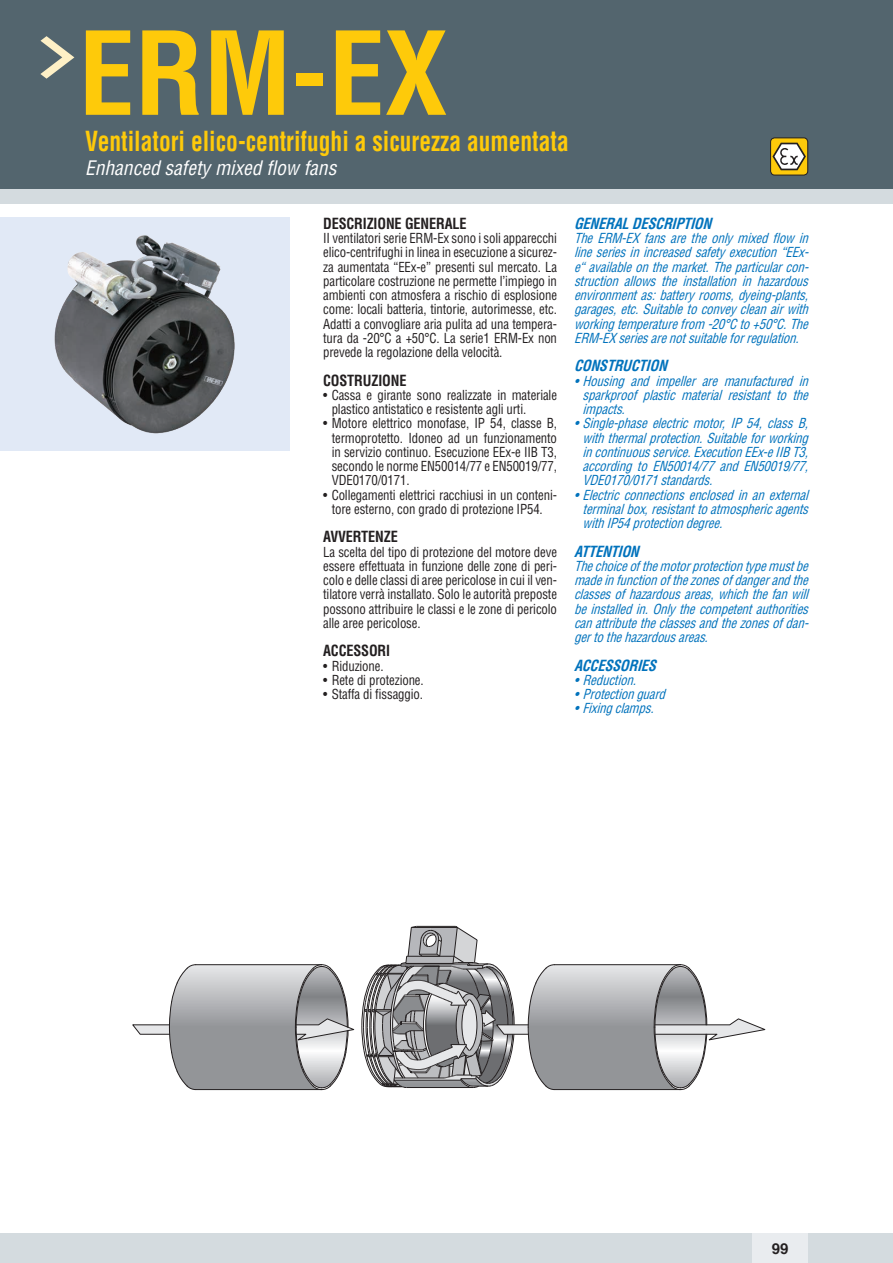
<style>
.page{position:relative;width:893px;height:1263px;background:#fff}
.page>*{position:absolute;margin:0;border:0;box-sizing:border-box;transform-origin:0 0}
.t1{font:700 condensed 112.5px "Helvetica";color:#feca0a}
.t2{font:700 condensed 27px "Helvetica";color:#feca0a;scale:.87 1}
.t3{font:italic condensed 19.5px "Helvetica LT Std";color:#fff}
.t4{font:italic 700 condensed 15px "Helvetica";color:#0072bc;scale:.95 1}
.t5{font:700 condensed 15px "Helvetica";letter-spacing:-.01em;color:#231f20;scale:.95 1}
.t6{font:700 15px "Helvetica";color:#231f20}
.t7{font:condensed 13.5px/14.2px "Helvetica";letter-spacing:-.01em;color:#231f20;text-align:justify;scale:.95 1}
.t8{font:italic condensed 13.5px/14.2px "Helvetica";color:#0072bc;text-align:justify;scale:.95 1}
</style>
<div class="page">
<div style="left:0;top:0;width:893px;height:189px;background:#53656e"></div>
<div style="left:0;top:189px;width:893px;height:15px;background:#d4dbdf"></div>
<div style="left:0;top:1233px;width:893px;height:30px;background:#d4dbdf"></div>
<div style="left:753px;top:1233px;width:55px;height:30px;background:#e9ecef"></div>
<svg style="left:40px;top:36px;width:34px;height:43px"></svg>
<div style="left:0;top:217px;width:289px;height:234px;background:#e1e9f6"></div>
<img style="left:54px;top:235px;width:181px;height:199px">
<svg style="left:132px;top:925px;width:634px;height:166px"></svg>
<svg style="left:771px;top:138px;width:37px;height:37px"></svg>
<div style="left:770px;top:138px;width:38px;height:37px;border:1px solid #231f20;border-radius:4px"></div>
<svg style="left:772px;top:143px;width:34px;height:27px"></svg>
<h1 class="t1" style="left:79px;top:3px;width:370px">ERM-EX</h1>
<h2 class="t2" style="left:85px;top:124px;width:558px">Ventilatori elico-centrifughi a sicurezza aumentata</h2>
<h3 class="t3" style="left:85px;top:156px;width:253px">Enhanced safety mixed flow fans</h3>
<p class="t5" style="left:323px;top:214px;width:152px">DESCRIZIONE GENERALE</p>
<p class="t7" style="left:323px;top:231px;width:248px">II ventilatori serie ERM-Ex sono i soli apparecchi elico-centrifughi in linea in esecuzione a sicurez&shy;za aumentata “EEx-e” presenti sul mercato. La particolare costruzione ne permette l’impiego in ambienti con atmosfera a rischio di esplosione come: locali batteria, tintorie, autorimesse, etc.<br>Adatti a convogliare aria pulita ad una tempera&shy;tura da -20°C a +50°C. La serie1 ERM-Ex non prevede la regolazione della velocità.</p>
<p class="t5" style="left:323px;top:371px;width:89px">COSTRUZIONE</p>
<p class="t7" style="left:332px;top:388px;width:239px;text-indent:-9px">• Cassa e girante sono realizzate in materiale plastico antistatico e resistente agli urti.</p>
<p class="t7" style="left:332px;top:416px;width:239px;text-indent:-9px">• Motore elettrico monofase, IP 54, classe B, termoprotetto. Idoneo ad un funzionamento in servizio continuo. Esecuzione EEx-e IIB T3, secondo le norme EN50014/77 e EN50019/77, VDE0170/0171.</p>
<p class="t7" style="left:323px;top:488px;width:248px;text-align:center">• Collegamenti elettrici racchiusi in un conteni&shy;tore esterno, con grado di protezione IP54.</p>
<p class="t5" style="left:323px;top:527px;width:80px">AVVERTENZE</p>
<p class="t7" style="left:323px;top:544px;width:248px">La scelta del tipo di protezione del motore deve essere effettuata in funzione delle zone di peri&shy;colo e delle classi di aree pericolose in cui il ven&shy;tilatore verrà installato. Solo le autorità preposte possono attribuire le classi e le zone di pericolo alle aree pericolose.</p>
<p class="t5" style="left:323px;top:641px;width:72px">ACCESSORI</p>
<p class="t7" style="left:323px;top:658px;width:65px">• Riduzione.</p>
<p class="t7" style="left:323px;top:673px;width:107px">• Rete di protezione.</p>
<p class="t7" style="left:323px;top:687px;width:107px">• Staffa di fissaggio.</p>
<p class="t4" style="left:574px;top:214px;width:151px">GENERALDESCRIPTION</p>
<p class="t8" style="left:574px;top:231px;width:252px">TheERM-EXfansaretheonlymixedflowin lineseriesinincreasedsafetyexecution“EEx&shy;e“availableonthemarket.Theparticularcon&shy;struction allows the installation in hazardous environmentas:batteryrooms,dyeing-plants, garages,etc.Suitabletoconveycleanairwith workingtemperaturefrom -20°Cto+50°C.The ERM-EXseriesarenotsuitableforregulation.</p>
<p class="t4" style="left:574px;top:356px;width:104px">CONSTRUCTION</p>
<p class="t8" style="left:583px;top:373px;width:243px;text-indent:-9px">• Housing and impeller are manufactured in sparkproof plastic material resistant to the impacts.</p>
<p class="t8" style="left:583px;top:416px;width:243px;text-indent:-9px">• Single-phase electric motor, IP 54, class B, withthermalprotection.Suitableforworking incontinuousservice.ExecutionEEx-eIIBT3, according to EN50014/77 and EN50019/77, VDE0170/0171standards.</p>
<p class="t8" style="left:583px;top:488px;width:243px;text-indent:-9px">• Electricconnectionsenclosedinanexternal terminalbox,resistanttoatmosphericagents withIP54protectiondegree.</p>
<p class="t4" style="left:574px;top:542px;width:75px">ATTENTION</p>
<p class="t8" style="left:574px;top:559px;width:252px">Thechoiceofthemotorprotectiontypemustbe madeinfunctionofthezonesofdangerandthe classesofhazardousareas,whichthefanwill beinstalledin.Onlythecompetentauthorities canattributetheclassesandthezonesofdan&shy;gertothehazardousareas.</p>
<p class="t4" style="left:574px;top:656px;width:93px">ACCESSORIES</p>
<p class="t8" style="left:574px;top:673px;width:71px">• Reduction.</p>
<p class="t8" style="left:574px;top:687px;width:102px">• Protectionguard</p>
<p class="t8" style="left:574px;top:701px;width:90px">• Fixingclamps.</p>
<p class="t6" style="left:772px;top:1236px;width:18px">99</p>
</div>
